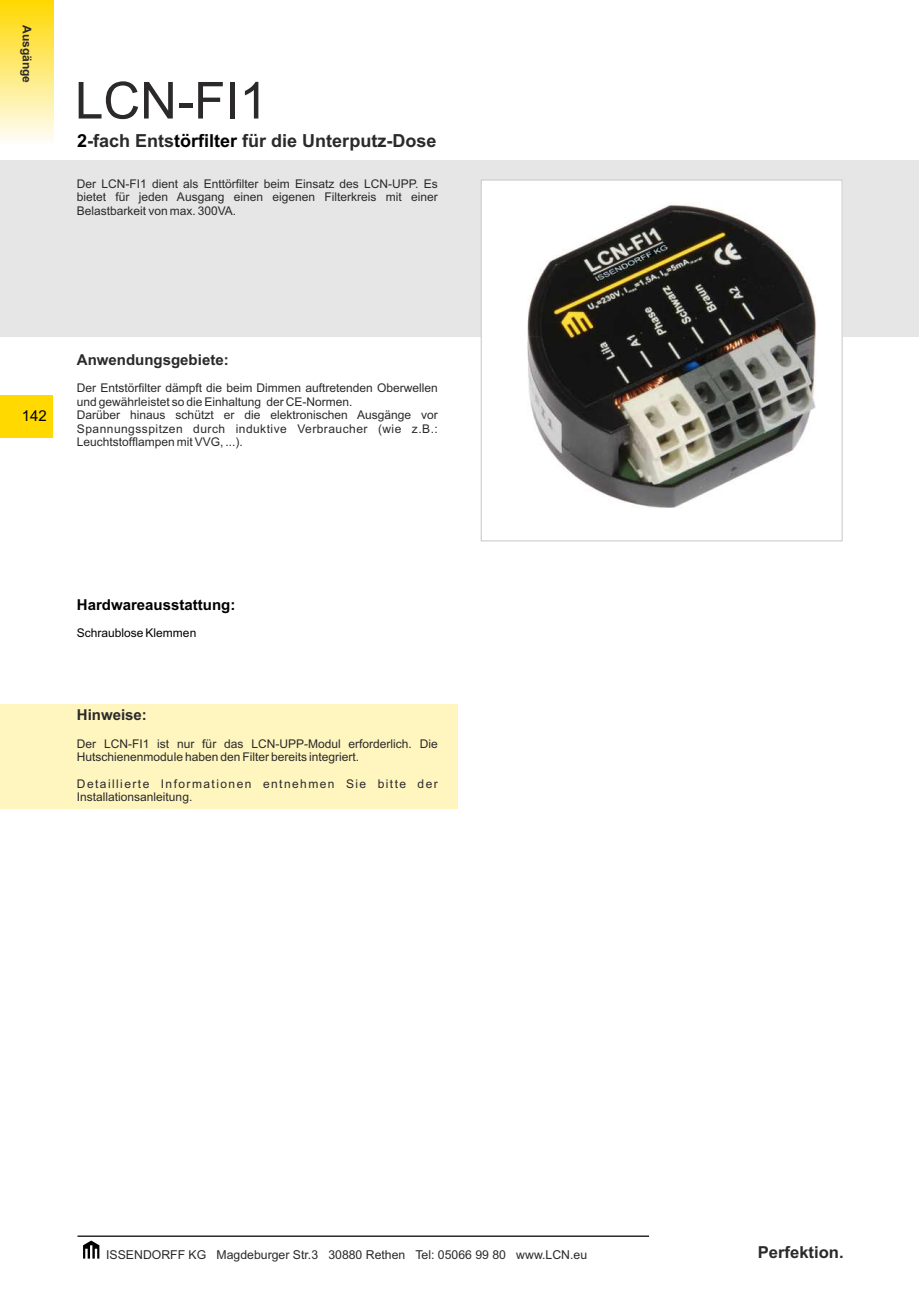
<style>
.page{position:relative;width:919px;height:1289px;background:#fff}
.page>*{position:absolute;margin:0;border:0;box-sizing:border-box;transform-origin:0 0}
.t1{font:51px "Arial";color:#2b2929}
.t2{font:700 18px "Arial";color:#2b2929}
.t3{font:700 16.5px "Arial";color:#2b2929}
.t4{font:700 15px "Arial";color:#2b2929}
.t5{font:700 15px "Arial";color:#000}
.t6{font:15px "Arial";color:#000}
.t7{font:12.3px "Arial";color:#2b2929}
.t8{font:12px/13.4px "Arial";color:#2b2929}
.t9{font:12px/13.4px "Arial";letter-spacing:.12em;color:#2b2929}
.t10{font:12px "Arial";color:#000}
.t11{font:700 12px "Arial";color:#2b2929}
.s1{color:#000}
</style>
<div class="page">
<div style="left:0;top:704px;width:457px;height:104px;background:#fff5bf"></div>
<div style="left:0;top:394px;width:52px;height:43px;background:#ffd900"></div>
<svg style="left:83px;top:1240px;width:16px;height:18px"></svg>
<hr style="left:77px;top:1235px;width:572px;height:1px;background:#2b2929">
<div style="left:0;top:160px;width:918px;height:177px;background:#e6e6e6"></div>
<div style="left:0;top:0;width:53px;height:145px;background:linear-gradient(to bottom,#ffd800,#fefdfb)"></div>
<img style="left:483px;top:182px;width:357px;height:326px">
<div style="left:481px;top:180px;width:361px;height:361px;border:1px solid #c4c7c7"></div>
<p class="t11" style="left:32px;top:25px;width:60px;rotate:90deg">Ausgänge</p>
<h1 class="t1" style="left:75px;top:81px;width:194px">LCN-FI1</h1>
<h2 class="t2" style="left:77px;top:134px;width:361px"><span class="s1">2</span>-fach Ents<span class="s1">törfilter</span> für die Unterputz-Dose</h2>
<p class="t8" style="left:77px;top:178px;width:362px;text-align:justify">Der LCN-FI1 dient als Enttörfilter beim Einsatz des LCN-UPP. Es bietet für jeden Ausgang einen eigenen Filterkreis mit einer Belastbarkeit von max. 300VA.</p>
<p class="t6" style="left:22px;top:409px;width:27px">142</p>
<p class="t4" style="left:77px;top:354px;width:153px">Anwendungsgebiete:</p>
<p class="t8" style="left:77px;top:382px;width:362px">Der Entstörfilter dämpft die beim Dimmen auftretenden Oberwellen und gewährleistet so die Einhaltung der CE-Normen.<br>Darüber hinaus schützt er die elektronischen Ausgänge vor Spannungsspitzen durch induktive Verbraucher (wie z.B.:<br>Leuchtstofflampen mit VVG, ...).</p>
<p class="t5" style="left:77px;top:598px;width:160px">Hardwareausstattung:</p>
<p class="t10" style="left:77px;top:628px;width:121px">Schraublose Klemmen</p>
<p class="t4" style="left:77px;top:709px;width:72px">Hinweise:</p>
<p class="t8" style="left:77px;top:738px;width:362px">Der LCN-FI1 ist nur für das LCN-UPP-Modul erforderlich. Die<br>Hutschienenmodule haben den Filter bereits integriert.</p>
<p class="t9" style="left:77px;top:778px;width:362px">Detaillierte Informationen entnehmen Sie bitte der<br>Installationsanleitung.</p>
<p class="t7" style="left:106px;top:1249px;width:482px">ISSENDORFF KG Magdeburger Str.3 30880 Rethen Tel: 05066 99 80 www.LCN.eu</p>
<h3 class="t3" style="left:757px;top:1246px;width:87px">Perfektion.</h3>
</div>
